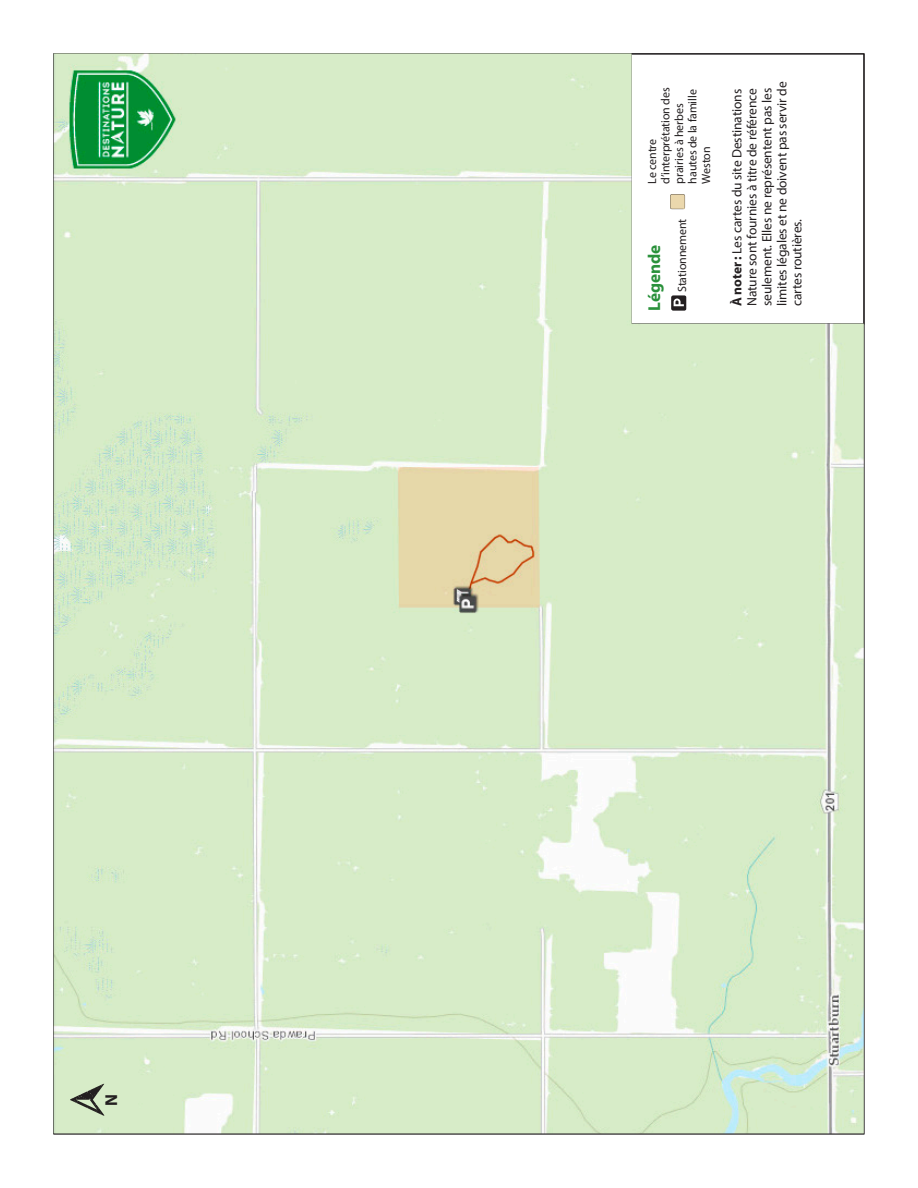
<style>
.page{position:relative;width:918px;height:1188px;background:#fff}
.page>*{position:absolute;margin:0;border:0;box-sizing:border-box;transform-origin:0 0}
.Property_Info_AND_Ma{font:700 17.25px "Myriad Pro";letter-spacing:-.01em;color:#2a913b}
.t1{font:700 17.25px "Myriad Pro";color:#231f20}
.Property_Info_AND_Ma-2{font:13.5px/15px "Myriad Pro";letter-spacing:-.01em;color:#231f20}
.Property_Info_AND_Ma-3{font:12px/13.5px "Myriad Pro";letter-spacing:-.01em;color:#231f20}
.s1{font-weight:700}
</style>
<div class="page">
<img style="left:54px;top:53px;width:810px;height:1080px">
<svg style="left:70px;top:1084px;width:34px;height:32px"></svg>
<svg style="left:671px;top:296px;width:15px;height:15px"></svg>
<svg style="left:672px;top:296px;width:14px;height:14px"></svg>
<svg style="left:674px;top:299px;width:10px;height:7px"></svg>
<svg style="left:670px;top:194px;width:15px;height:16px"></svg>
<p class="t1" style="left:100px;top:1106px;width:13px;rotate:-90deg">N</p>
<p class="Property_Info_AND_Ma-3" style="left:645px;top:184px;width:98px;rotate:-90deg">Le centre d’interprétation des prairies à herbes hautes de la famille<br>Weston</p>
<p class="Property_Info_AND_Ma" style="left:643px;top:311px;width:67px;rotate:-90deg">Légende</p>
<p class="Property_Info_AND_Ma-3" style="left:675px;top:292px;width:75px;rotate:-90deg">Stationnement</p>
<p class="Property_Info_AND_Ma-2" style="left:729px;top:306px;width:226px;rotate:-90deg"><span class="s1">À noter :</span> Les cartes du site Destinations Nature sont fournies à titre de référence seulement. Elles ne représentent pas les limites légales et ne doivent pas servir de cartes routières.</p>
</div>
